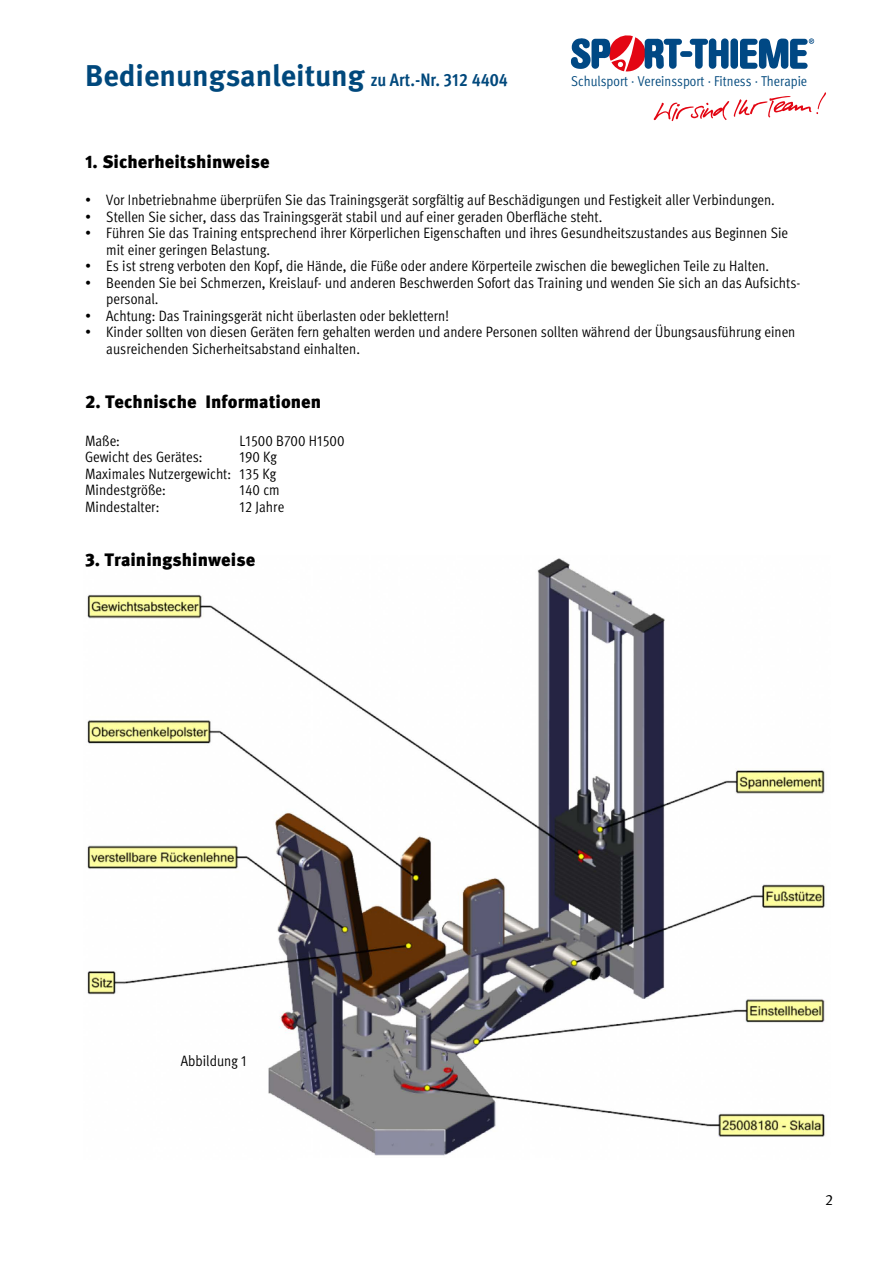
<style>
.page{position:relative;width:893px;height:1263px;background:#fff}
.page>*{position:absolute;margin:0;border:0;box-sizing:border-box;transform-origin:0 0}
.t1{font:700 30px "Meta Pro";color:#00487c}
.t2{font:900 18px "Meta Pro";color:#000}
.t3{font:15px/16.5px "Meta Pro Cond Norm";color:#000}
.t4{font:15px "Meta Pro Norm";color:#000}
.t5{font:14.25px "Meta Pro Cond Norm";color:#00487c}
.s1{font-stretch:condensed;font-size:18px}
</style>
<div class="page">
<svg style="left:654px;top:92px;width:172px;height:29px"></svg>
<div style="left:680px;top:51px;width:12px;height:6px;background:#004884;border-radius:3px"></div>
<div style="left:730px;top:38px;width:8px;height:31px;background:#004884;border-radius:4px"></div>
<svg style="left:690px;top:38px;width:39px;height:31px"></svg>
<svg style="left:740px;top:38px;width:74px;height:31px"></svg>
<svg style="left:571px;top:35px;width:111px;height:36px"></svg>
<img style="left:87px;top:558px;width:740px;height:598px">
<h1 class="t1" style="left:85px;top:53px;width:424px">Bedienungsanleitung <span class="s1">zu Art.-Nr. 312 4404</span></h1>
<p class="t5" style="left:571px;top:71px;width:238px">Schulsport · Vereinssport · Fitness · Therapie</p>
<p class="t2" style="left:85px;top:148px;width:186px">1. Sicherheitshinweise</p>
<p class="t3" style="left:85px;top:191px;width:691px">• Vor Inbetriebnahme überprüfen Sie das Trainingsgerät sorgfältig auf Beschädigungen und Festigkeit aller Verbindungen.</p>
<p class="t3" style="left:85px;top:207px;width:519px">• Stellen Sie sicher, dass das Trainingsgerät stabil und auf einer geraden Oberfläche steht.</p>
<p class="t3" style="left:106px;top:224px;width:683px;text-indent:-21px">• Führen Sie das Training entsprechend ihrer Körperlichen Eigenschaften und ihres Gesundheitszustandes aus Beginnen Sie mit einer geringen Belastung.</p>
<p class="t3" style="left:85px;top:257px;width:686px">• Es ist streng verboten den Kopf, die Hände, die Füße oder andere Körperteile zwischen die beweglichen Teile zu Halten.</p>
<p class="t3" style="left:106px;top:273px;width:696px;text-indent:-21px">• Beenden Sie bei Schmerzen, Kreislauf- und anderen Beschwerden Sofort das Training und wenden Sie sich an das Aufsichts&shy;personal.</p>
<p class="t3" style="left:85px;top:306px;width:365px">• Achtung: Das Trainingsgerät nicht überlasten oder beklettern!</p>
<p class="t3" style="left:106px;top:323px;width:691px;text-indent:-21px">• Kinder sollten von diesen Geräten fern gehalten werden und andere Personen sollten während der Übungsausführung einen ausreichenden Sicherheitsabstand einhalten.</p>
<p class="t2" style="left:85px;top:388px;width:238px">2. Technische Informationen</p>
<p class="t3" style="left:85px;top:431px;width:36px">Maße:</p>
<p class="t3" style="left:240px;top:431px;width:107px">L1500 B700 H1500</p>
<p class="t3" style="left:85px;top:448px;width:119px">Gewicht des Gerätes:</p>
<p class="t3" style="left:85px;top:448px;width:193px;text-align:justify;text-indent:154px">190 Kg Maximales Nutzergewicht: 135 Kg Mindestgröße:</p>
<p class="t3" style="left:240px;top:481px;width:42px">140 cm</p>
<p class="t3" style="left:85px;top:497px;width:76px">Mindestalter:</p>
<p class="t3" style="left:240px;top:497px;width:46px">12 Jahre</p>
<p class="t2" style="left:85px;top:546px;width:172px">3. Trainingshinweise</p>
<p class="t3" style="left:181px;top:1051px;width:67px">Abbildung 1</p>
<p class="t4" style="left:825px;top:1188px;width:9px">2</p>
</div>
